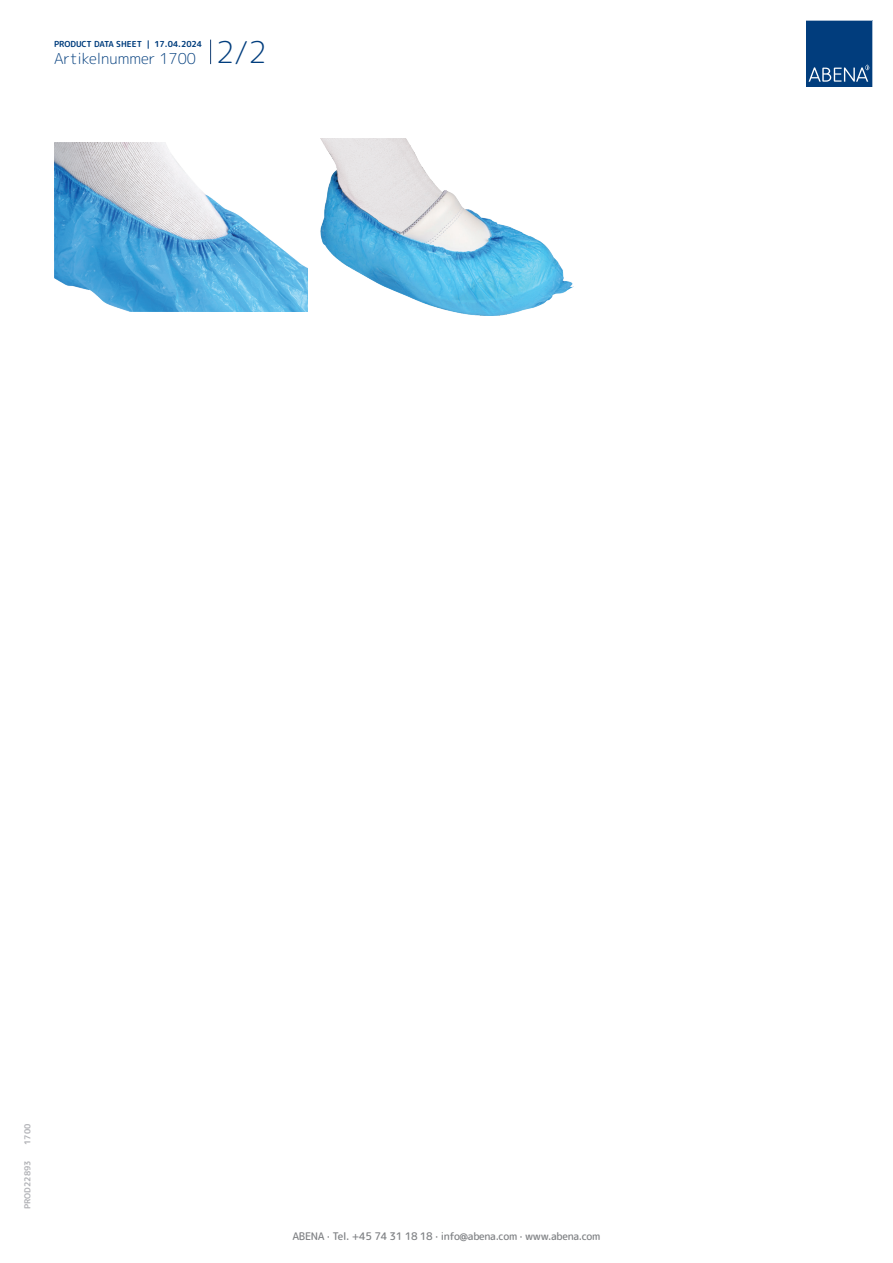
<style>
.page{position:relative;width:893px;height:1263px;background:#fff}
.page>*{position:absolute;margin:0;border:0;box-sizing:border-box;transform-origin:0 0}
.t1{font:300 15px "Rounded Mplus 1 c";color:#013d7d}
.t2{font:500 10.5px "Rounded Mplus 1 c";letter-spacing:-.03em;color:#808285}
.t3{font:700 8.25px "Rounded Mplus 1 c";color:#013d7d}
.t4{font:700 8.25px "Rounded Mplus 1 c";color:#b2b3b7}
.s1{font-size:30px}
</style>
<div class="page">
<svg style="left:210px;top:40px;width:1px;height:24px"></svg>
<svg style="left:806px;top:20px;width:67px;height:67px;background:#144b86"></svg>
<img style="left:54px;top:143px;width:253px;height:169px">
<img style="left:321px;top:139px;width:253px;height:177px">
<p class="t3" style="left:54px;top:38px;width:150px">PRODUCT DATA SHEET | 17.04.2024</p>
<h1 class="t1" style="left:54px;top:48px;width:214px">Artikelnummer 1700 <span class="s1">2/2</span></h1>
<p class="t4" style="left:22px;top:1145px;width:23px;rotate:-90deg">1700</p>
<p class="t4" style="left:22px;top:1209px;width:50px;rotate:-90deg">PROD22893</p>
<p class="t2" style="left:292px;top:1229px;width:309px">ABENA · Tel. +45 74 31 18 18 · info@abena.com · www.abena.com</p>
</div>
